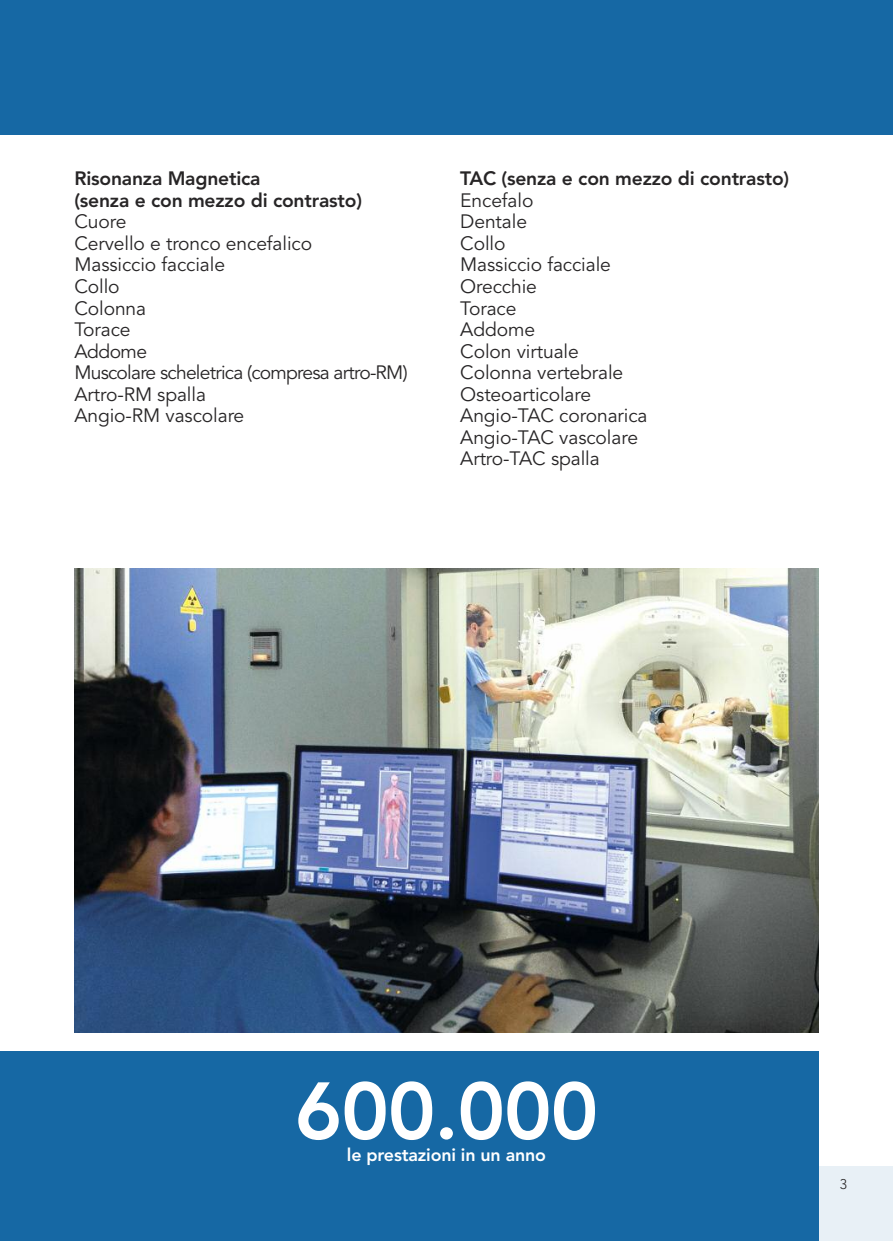
<style>
.page{position:relative;width:893px;height:1241px;background:#fff}
.page>*{position:absolute;margin:0;border:0;box-sizing:border-box;transform-origin:0 0}
.t1{font:800 80.15px "Avenir";letter-spacing:-.01em;color:#fff}
.t2{font:19.25px/21.5px "Avenir";letter-spacing:-.005em;color:#272526}
.t3{font:800 19.25px/21.5px "Avenir";letter-spacing:-.01em;color:#272526}
.t4{font:800 17.85px "Avenir";letter-spacing:-.01em;color:#fff}
.t5{font:300 14px "Avenir";color:#272526}
</style>
<div class="page">
<img style="left:74px;top:568px;width:745px;height:464px">
<div style="left:0;top:1166px;width:893px;height:74px;background:#e8f0f6"></div>
<div style="left:0;top:0;width:893px;height:134px;background:#1668a4"></div>
<div style="left:0;top:1050px;width:819px;height:190px;background:#1668a4"></div>
<p class="t3" style="left:74px;top:168px;width:289px">Risonanza Magnetica<br>(senza e con mezzo di contrasto)</p>
<p class="t2" style="left:74px;top:211px;width:335px">Cuore<br>Cervello e tronco encefalico<br>Massiccio facciale<br>Collo<br>Colonna<br>Torace<br>Addome<br>Muscolare scheletrica (compresa artro-RM)<br>Artro-RM spalla<br>Angio-RM vascolare</p>
<p class="t3" style="left:460px;top:168px;width:331px">TAC (senza e con mezzo di contrasto)</p>
<p class="t2" style="left:460px;top:190px;width:189px">Encefalo<br>Dentale<br>Collo<br>Massiccio facciale<br>Orecchie<br>Torace<br>Addome<br>Colon virtuale<br>Colonna vertebrale<br>Osteoarticolare<br>Angio-TAC coronarica<br>Angio-TAC vascolare<br>Artro-TAC spalla</p>
<h1 class="t1" style="left:295px;top:1048px;width:305px">600.000</h1>
<p class="t4" style="left:347px;top:1140px;width:201px">le prestazioni in un anno</p>
<p class="t5" style="left:840px;top:1175px;width:9px">3</p>
</div>
